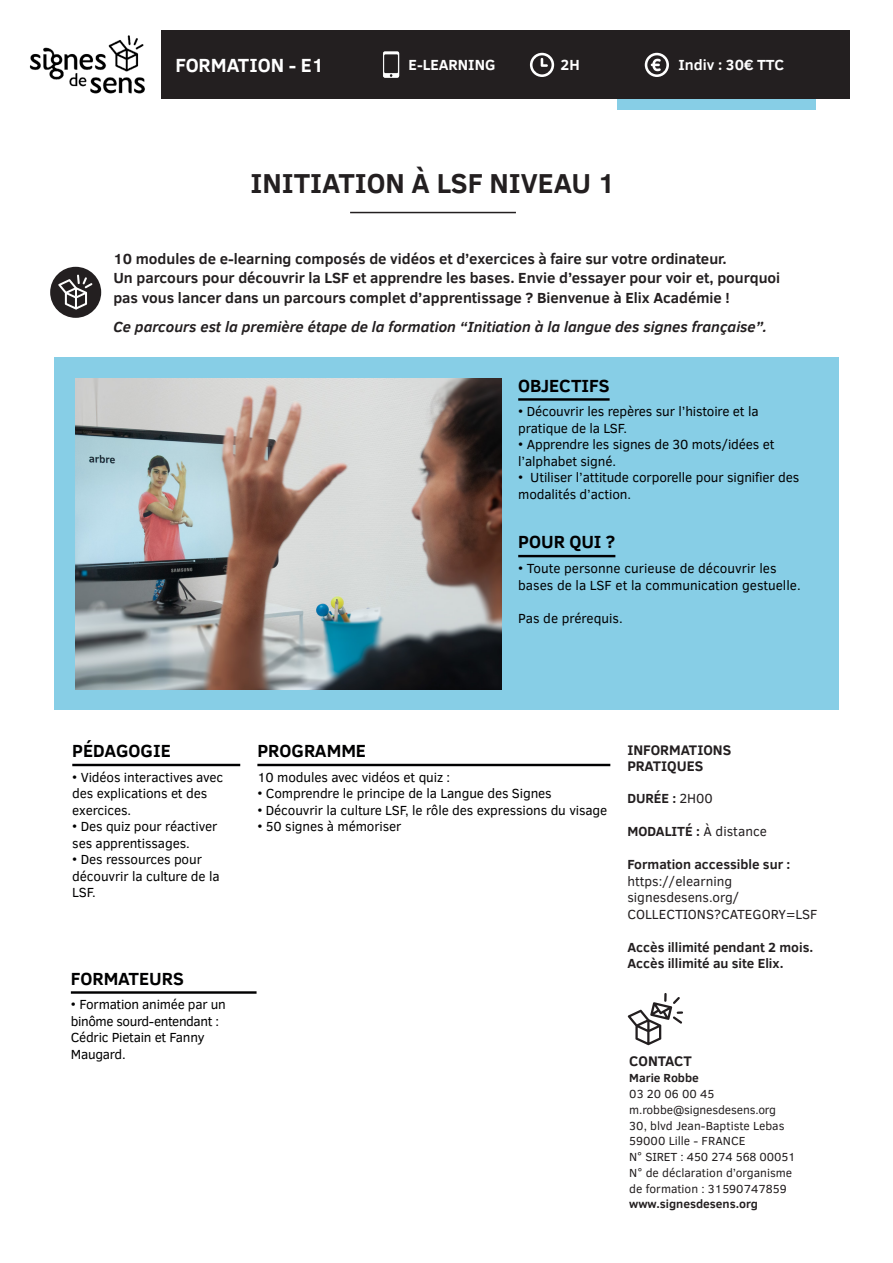
<style>
.page{position:relative;width:893px;height:1263px;background:#fff}
.page>*{position:absolute;margin:0;border:0;box-sizing:border-box;transform-origin:0 0}
.TITRE_Formation{font:700 28.05px "Clear Sans";color:#231f20}
.ONGLET_-_Reference_d{font:700 19.5px "Clear Sans";color:#fff}
.SOUS-TITRE_Formation{font:700 18px "Clear Sans";color:#000001}
.ENCADRE_-_SOUS-TITRE{font:700 18px "Clear Sans";color:#000001}
.t1{font:700 15px/19.5px "Clear Sans";color:#231f20}
.t2{font:italic 700 15px "Clear Sans";color:#231f20}
.ONGLET_-_Infos_prati{font:700 15px "Clear Sans";color:#fff}
.INFOS_PRATIQUES_-_Ti{font:700 14.25px/16.5px "Clear Sans";color:#231f20}
.TEXTE_COURANT_Format{font:13.5px/16.5px "Clear Sans";letter-spacing:-.01em;color:#000001}
.INFOS_PRATIQUES_-_Te{font:700 13.5px "Clear Sans";color:#231f20}
.INFOS_PRATIQUES_-_Te-2{font:13.5px/16.5px "Clear Sans";color:#231f20}
.TEXTE_COURANT_Format-2{font:13.5px/16.5px "Clear Sans";letter-spacing:-.03em;color:#000001}
.INFOS_PRATIQUES_-_Te-3{font:12px/15.8px "Clear Sans";color:#231f20}
.INFOS_PRATIQUES_-_Te-4{font:700 12px "Clear Sans";color:#231f20}
.s1{font-weight:400}
</style>
<div class="page">
<div style="left:618px;top:97px;width:198px;height:13px;background:#87cee6"></div>
<div style="left:161px;top:31px;width:689px;height:68px;background:#231f20"></div>
<div style="left:54px;top:357px;width:785px;height:353px;background:#87cee6"></div>
<hr style="left:350px;top:212px;width:166px;height:1px;background:#231f20">
<hr style="left:518px;top:398px;width:92px;height:3px;background:#000001">
<hr style="left:518px;top:555px;width:97px;height:2px;background:#000001">
<hr style="left:72px;top:764px;width:168px;height:2px;background:#000001">
<hr style="left:257px;top:764px;width:353px;height:2px;background:#000001">
<hr style="left:71px;top:991px;width:186px;height:3px;background:#000001">
<svg style="left:628px;top:993px;width:55px;height:52px"></svg>
<svg style="left:530px;top:53px;width:24px;height:24px"></svg>
<svg style="left:645px;top:53px;width:24px;height:24px"></svg>
<div style="left:50px;top:267px;width:51px;height:51px;background:#231f20;border-radius:50%"></div>
<svg style="left:58px;top:275px;width:34px;height:35px"></svg>
<img style="left:75px;top:379px;width:427px;height:311px">
<img style="left:29px;top:35px;width:116px;height:59px">
<img style="left:383px;top:51px;width:17px;height:27px">
<p class="ONGLET_-_Reference_d" style="left:175px;top:51px;width:150px">FORMATION - E1</p>
<p class="ONGLET_-_Infos_prati" style="left:409px;top:54px;width:88px">E-LEARNING</p>
<p class="ONGLET_-_Infos_prati" style="left:561px;top:54px;width:21px">2H</p>
<p class="ONGLET_-_Infos_prati" style="left:679px;top:54px;width:107px">Indiv : 30€ TTC</p>
<p class="TITRE_Formation" style="left:250px;top:162px;width:367px">INITIATION À LSF NIVEAU 1</p>
<p class="t1" style="left:113px;top:248px;width:615px">10 modules de e-learning composés de vidéos et d’exercices à faire sur votre ordinateur.</p>
<p class="t1" style="left:113px;top:268px;width:668px">Un parcours pour découvrir la LSF et apprendre les bases. Envie d’essayer pour voir et, pourquoi pas vous lancer dans un parcours complet d’apprentissage ? Bienvenue à Elix Académie !</p>
<p class="t2" style="left:113px;top:315px;width:655px">Ce parcours est la première étape de la formation “Initiation à la langue des signes française”.</p>
<p class="ENCADRE_-_SOUS-TITRE" style="left:518px;top:372px;width:93px">OBJECTIFS</p>
<p class="TEXTE_COURANT_Format" style="left:518px;top:403px;width:242px">• Découvrir les repères sur l’histoire et la pratique de la LSF.</p>
<p class="TEXTE_COURANT_Format" style="left:518px;top:436px;width:258px">• Apprendre les signes de 30 mots/idées et l’alphabet signé.</p>
<p class="TEXTE_COURANT_Format" style="left:518px;top:469px;width:283px">• Utiliser l’attitude corporelle pour signifier des modalités d’action.</p>
<p class="ENCADRE_-_SOUS-TITRE" style="left:518px;top:529px;width:99px">POUR QUI ?</p>
<p class="TEXTE_COURANT_Format" style="left:518px;top:560px;width:284px">• Toute personne curieuse de découvrir les bases de la LSF et la communication gestuelle.</p>
<p class="TEXTE_COURANT_Format" style="left:518px;top:609px;width:106px">Pas de prérequis.</p>
<p class="SOUS-TITRE_Formation" style="left:72px;top:738px;width:100px">PÉDAGOGIE</p>
<p class="TEXTE_COURANT_Format" style="left:72px;top:769px;width:153px">• Vidéos interactives avec des explications et des exercices.</p>
<p class="TEXTE_COURANT_Format" style="left:72px;top:818px;width:147px">• Des quiz pour réactiver ses apprentissages.</p>
<p class="TEXTE_COURANT_Format" style="left:72px;top:851px;width:149px">• Des ressources pour découvrir la culture de la<br>LSF.</p>
<p class="SOUS-TITRE_Formation" style="left:71px;top:965px;width:115px">FORMATEURS</p>
<p class="TEXTE_COURANT_Format-2" style="left:71px;top:996px;width:157px">• Formation animée par un binôme sourd-entendant :</p>
<p class="TEXTE_COURANT_Format" style="left:71px;top:1029px;width:135px">Cédric Pietain et Fanny<br>Maugard.</p>
<p class="SOUS-TITRE_Formation" style="left:257px;top:738px;width:110px">PROGRAMME</p>
<p class="TEXTE_COURANT_Format" style="left:257px;top:769px;width:194px">10 modules avec vidéos et quiz :</p>
<p class="TEXTE_COURANT_Format" style="left:257px;top:785px;width:296px">• Comprendre le principe de la Langue des Signes</p>
<p class="TEXTE_COURANT_Format" style="left:257px;top:802px;width:351px">• Découvrir la culture LSF, le rôle des expressions du visage</p>
<p class="TEXTE_COURANT_Format" style="left:257px;top:818px;width:146px">• 50 signes à mémoriser</p>
<p class="INFOS_PRATIQUES_-_Ti" style="left:627px;top:741px;width:105px">INFORMATIONS<br>PRATIQUES</p>
<p class="INFOS_PRATIQUES_-_Te" style="left:627px;top:789px;width:87px">DURÉE : <span class="s1">2H00</span></p>
<p class="INFOS_PRATIQUES_-_Te" style="left:627px;top:822px;width:141px">MODALITÉ : <span class="s1">À distance</span></p>
<p class="INFOS_PRATIQUES_-_Te" style="left:627px;top:855px;width:164px">Formation accessible sur :</p>
<p class="INFOS_PRATIQUES_-_Te-2" style="left:627px;top:873px;width:192px">https://elearning signesdesens.org/<br>COLLECTIONS?CATEGORY=LSF</p>
<p class="INFOS_PRATIQUES_-_Te" style="left:627px;top:937px;width:188px">Accès illimité pendant 2 mois.</p>
<p class="INFOS_PRATIQUES_-_Te" style="left:627px;top:954px;width:158px">Accès illimité au site Elix.</p>
<p class="INFOS_PRATIQUES_-_Ti" style="left:629px;top:1053px;width:64px">CONTACT</p>
<p class="INFOS_PRATIQUES_-_Te-4" style="left:629px;top:1069px;width:71px">Marie Robbe</p>
<p class="INFOS_PRATIQUES_-_Te-3" style="left:629px;top:1086px;width:148px">03 20 06 00 45 m.robbe@signesdesens.org</p>
<p class="INFOS_PRATIQUES_-_Te-3" style="left:629px;top:1117px;width:157px">30, blvd Jean-Baptiste Lebas<br>59000 Lille - FRANCE</p>
<p class="INFOS_PRATIQUES_-_Te-3" style="left:629px;top:1149px;width:168px">N° SIRET : 450 274 568 00051</p>
<p class="INFOS_PRATIQUES_-_Te-3" style="left:629px;top:1165px;width:164px">N° de déclaration d’organisme de formation : 31590747859</p>
<p class="INFOS_PRATIQUES_-_Te-4" style="left:629px;top:1195px;width:130px">www.signesdesens.org</p>
</div>
